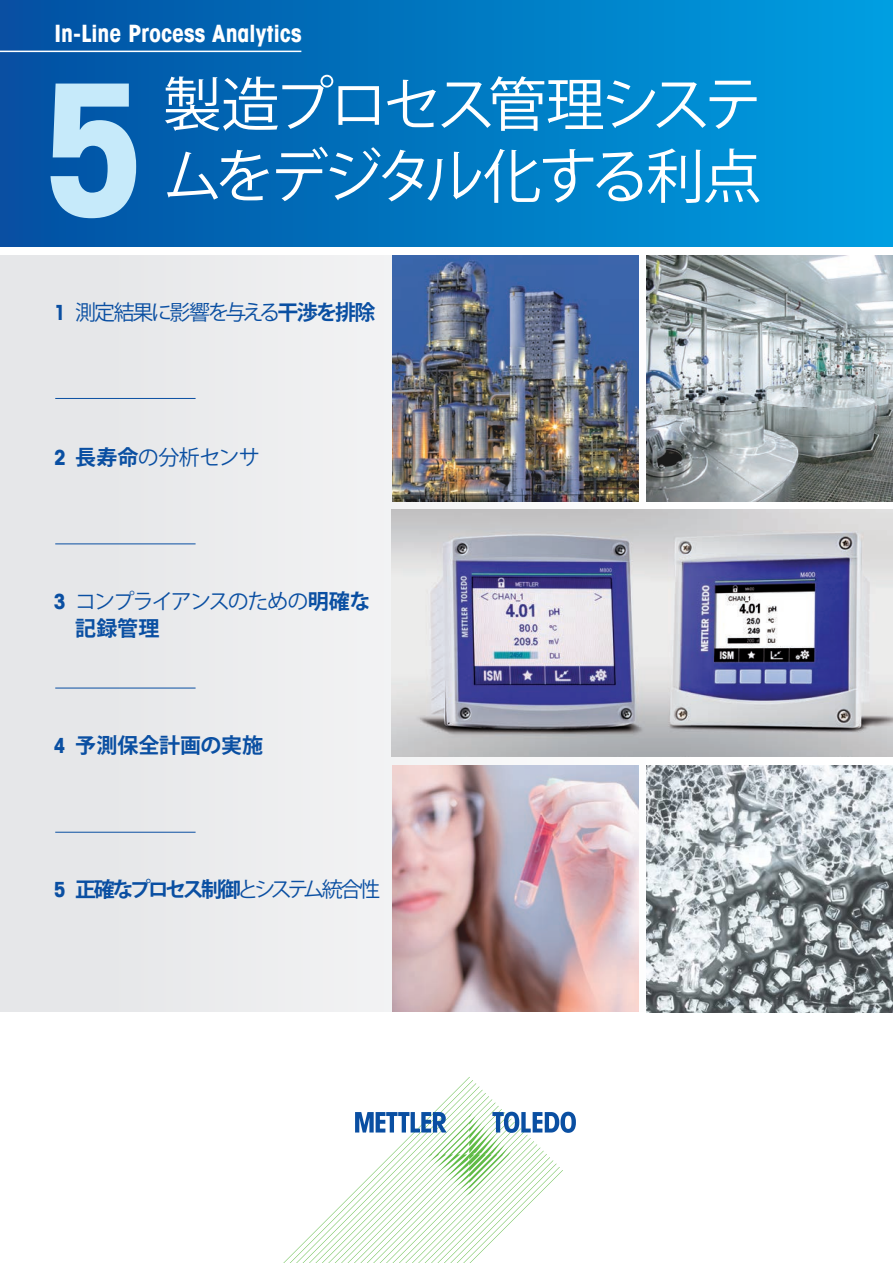
<style>
.page{position:relative;width:893px;height:1263px;background:#fff}
.page>*{position:absolute;margin:0;border:0;box-sizing:border-box;transform-origin:0 0}
.t1{font:700 condensed 183px "Avant Garde Com";color:#c6eafa}
.t2{font:58.5px "Koz Go Pro";letter-spacing:-.075em;color:#fff}
.t3{font:700 condensed 24px "Avant Garde Com";letter-spacing:-.005em;color:#fff}
.t4{font:21px/27px "Koz Go Pro";letter-spacing:-.09em;color:#0a4fa2}
.t5{font:700 21px "Koz Go Pro";letter-spacing:-.135em;color:#0a4fa2}
.t6{font:21px "Koz Go Pro";letter-spacing:-.11em;color:#0a4fa2}
.t7{font:700 21px "Koz Go Pro";letter-spacing:-.005em;color:#0a4fa2}
.s1{font-family:"Avant Garde Com";font-weight:700;font-stretch:condensed}
.s2{font-weight:700}
.s3{font-family:"Avant Garde Com";font-stretch:condensed}
.s4{font-weight:400}
</style>
<div class="page">
<div style="left:0;top:0;width:893px;height:246px;background:linear-gradient(to right,#0350a1,#009fe1)"></div>
<div style="left:0;top:255px;width:662px;height:757px;background:#e6e7e9"></div>
<img style="left:647px;top:765px;width:246px;height:247px">
<img style="left:392px;top:765px;width:246px;height:246px">
<img style="left:392px;top:255px;width:246px;height:246px">
<img style="left:647px;top:255px;width:246px;height:246px">
<img style="left:392px;top:509px;width:501px;height:247px">
<svg style="left:283px;top:1077px;width:293px;height:186px"></svg>
<hr style="left:0;top:51px;width:301px;height:1px;background:#fff">
<hr style="left:55px;top:398px;width:141px;height:1px;background:#0a4fa2">
<hr style="left:55px;top:832px;width:141px;height:1px;background:#0a4fa2">
<hr style="left:55px;top:688px;width:141px;height:1px;background:#0a4fa2">
<hr style="left:55px;top:543px;width:141px;height:1px;background:#0a4fa2">
<p class="t3" style="left:55px;top:18px;width:249px">In-Line Process Analytics</p>
<h2 class="t2" style="left:163px;top:67px;width:601px">製造プロセス管理システ</h2>
<h1 class="t1" style="left:41px;top:33px;width:103px">5</h1>
<h2 class="t2" style="left:163px;top:139px;width:600px">ムをデジタル化する利点</h2>
<p class="t6" style="left:54px;top:299px;width:323px"><span class="s1">1</span> 測定結果に影響を与える<span class="s2">干渉を排除</span></p>
<p class="t4" style="left:54px;top:444px;width:207px"><span class="s1">2</span> <span class="s2">長寿命</span>の分析センサ</p>
<p class="t4" style="left:75px;top:588px;width:297px;text-indent:-21px"><span class="s1">3</span> コンプライアンスのための<span class="s2">明確な記録管理</span></p>
<p class="t7" style="left:54px;top:732px;width:211px"><span class="s3">4</span> 予測保全計画の実施</p>
<p class="t5" style="left:54px;top:876px;width:328px"><span class="s3">5</span> 正確なプロセス制御<span class="s4">とシステム統合性</span></p>
</div>
